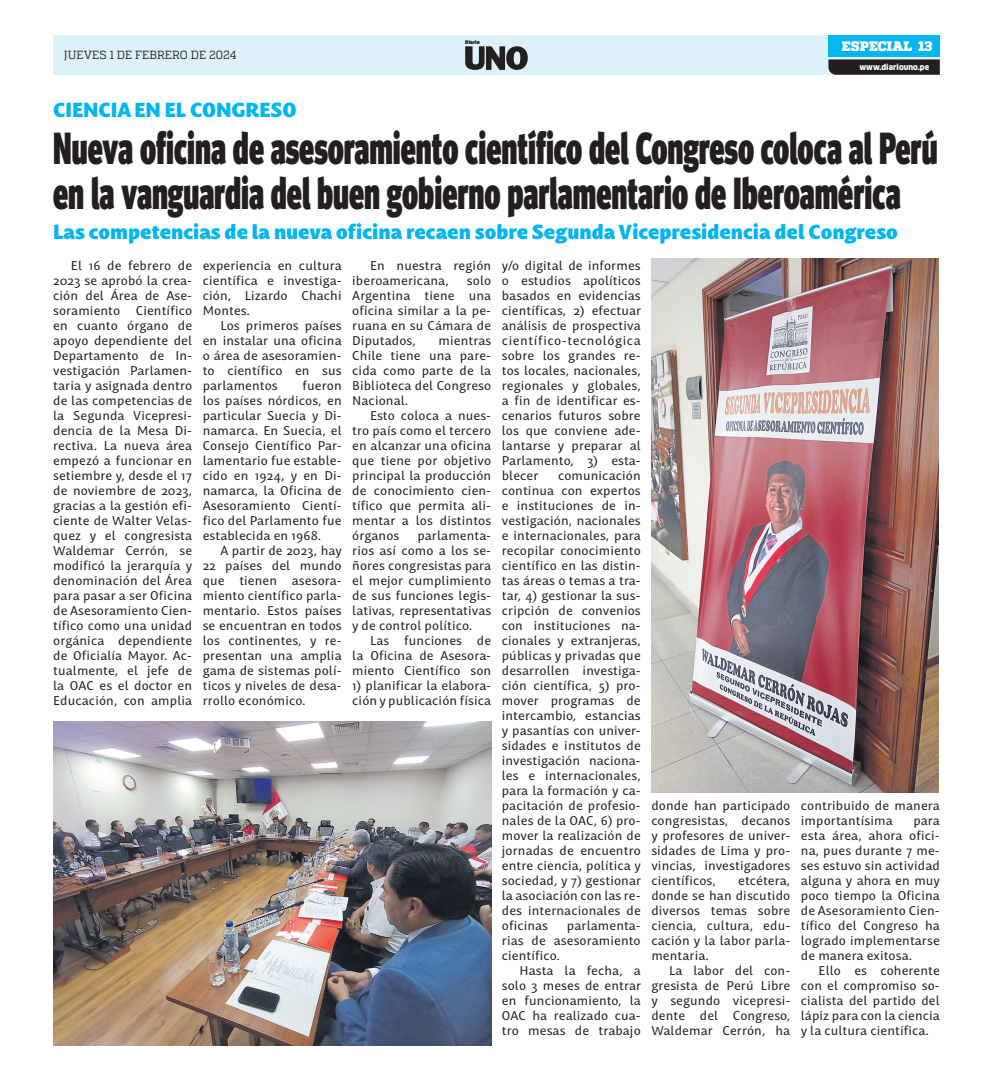
<style>
.page{position:relative;width:993px;height:1081px;background:#fff}
.page>*{position:absolute;margin:0;border:0;box-sizing:border-box;transform-origin:0 0}
.t1{font:900 45px/45px "Meta Head OT";color:#231f20;scale:.67 1}
.t2{font:900 20px "Mastro Sans";color:#00b6f0}
.t3{font:900 13.75px "Quadon";letter-spacing:.005em;color:#fff}
.t4{font:12.5px/15px "Mastro Sans";letter-spacing:.01em;color:#231f20;text-align:justify}
.t5{font:11.75px "Quadon";color:#231f20;scale:.95 1}
.t6{font:900 7.88px "Clan Pro";color:#fff;scale:.95 1}
.t7{font:900 4.88px "Clan Pro";letter-spacing:-.01em;color:#231f20}
</style>
<div class="page">
<div style="left:53px;top:35px;width:886px;height:40px;background:#dff1f8"></div>
<div style="left:828px;top:35px;width:111px;height:22px;background:#00b6f0"></div>
<svg style="left:828px;top:59px;width:111px;height:16px;background:#2d2a2b"></svg>
<svg style="left:465px;top:46px;width:62px;height:24px"></svg>
<img style="left:651px;top:259px;width:287px;height:533px">
<img style="left:53px;top:721px;width:438px;height:324px">
<p class="t5" style="left:64px;top:48px;width:183px">JUEVES 1 DE FEBRERO DE 2024</p>
<p class="t2" style="left:53px;top:93px;width:245px">CIENCIA EN EL CONGRESO</p>
<p class="t7" style="left:465px;top:40px;width:16px">Diario</p>
<p class="t3" style="left:841px;top:38px;width:92px">ESPECIAL 13</p>
<p class="t6" style="left:859px;top:62px;width:75px">www.diariouno.pe</p>
<p class="t1" style="left:53px;top:125px;width:1320px">Nueva oficina de asesoramiento científico del Congreso coloca al Perú en la vanguardia del buen gobierno parlamentario de Iberoamérica</p>
<p class="t2" style="left:53px;top:215px;width:846px">Las competencias de la nueva oficina recaen sobre Segunda Vicepresidencia del Congreso</p>
<p class="t4" style="left:53px;top:257px;width:141px;text-indent:18px">El 16 de febrero de 2023 se aprobó la crea&shy;ción del Área de Ase&shy;soramiento Científico en cuanto órgano de apoyo dependiente del Departamento de In&shy;vestigación Parlamen&shy;taria y asignada dentro de las competencias de la Segunda Vicepresi&shy;dencia de la Mesa Di&shy;rectiva. La nueva área empezó a funcionar en setiembre y, desde el 17 de noviembre de 2023, gracias a la gestión efi&shy;ciente de Walter Velas&shy;quez y el congresista Waldemar Cerrón, se modificó la jerarquía y denominación del Área para pasar a ser Oficina de Asesoramiento Cien&shy;tífico como una unidad orgánica dependiente de Oficialía Mayor. Ac&shy;tualmente, el jefe de la OAC es el doctor en Educación, con amplia</p>
<p class="t4" style="left:203px;top:257px;width:140px">experiencia en cultura científica e investiga&shy;ción, Lizardo Chachi Montes.</p>
<p class="t4" style="left:203px;top:317px;width:140px;text-indent:18px">Los primeros países en instalar una oficina o área de asesoramien&shy;to científico en sus parlamentos</p>
<p class="t4" style="left:203px;top:377px;width:140px;text-indent:100px">fueron los países nórdicos, en particular Suecia y Di&shy;namarca. En Suecia, el Consejo Científico Par&shy;lamentario fue estable&shy;cido en 1924, y en Di&shy;namarca, la Oficina de Asesoramiento Cientí&shy;fico del Parlamento fue establecida en 1968.</p>
<p class="t4" style="left:203px;top:542px;width:141px;text-indent:18px">A partir de 2023, hay 22 países del mundo que tienen asesora&shy;miento científico parla&shy;mentario. Estos países se encuentran en todos los continentes, y re&shy;presentan una amplia gama de sistemas polí&shy;ticos y niveles de desa&shy;rrollo económico.</p>
<p class="t4" style="left:352px;top:257px;width:140px;text-indent:18px">En nuestra región iberoamericana,</p>
<p class="t4" style="left:352px;top:272px;width:140px;text-indent:115px">solo Argentina tiene una oficina similar a la pe&shy;ruana en su Cámara de Diputados,</p>
<p class="t4" style="left:352px;top:332px;width:140px;text-indent:86px">mientras Chile tiene una pare&shy;cida como parte de la Biblioteca del Congreso Nacional.</p>
<p class="t4" style="left:352px;top:407px;width:140px;text-indent:18px">Esto coloca a nues&shy;tro país como el tercero en alcanzar una oficina que tiene por objetivo principal la producción de conocimiento cien&shy;tífico que permita ali&shy;mentar a los distintos órganos</p>
<p class="t4" style="left:352px;top:527px;width:140px;text-indent:65px">parlamenta&shy;rios así como a los se&shy;ñores congresistas para el mejor cumplimiento de sus funciones legis&shy;lativas, representativas y de control político.</p>
<p class="t4" style="left:352px;top:632px;width:140px;text-indent:18px">Las funciones de la Oficina de Asesora&shy;miento Científico son</p>
<p class="t4" style="left:352px;top:677px;width:140px">1) planificar la elabora&shy;ción y publicación física</p>
<p class="t4" style="left:501px;top:257px;width:141px">y/o digital de informes o estudios apolíticos basados en evidencias científicas, 2) efectuar análisis de prospectiva científico-tecnológica sobre los grandes re&shy;tos locales, nacionales, regionales y globales, a fin de identificar es&shy;cenarios futuros sobre los que conviene ade&shy;lantarse y preparar al Parlamento, 3) esta&shy;blecer</p>
<p class="t4" style="left:501px;top:467px;width:141px;text-indent:56px">comunicación continua con expertos e instituciones de in&shy;vestigación, nacionales e internacionales, para recopilar conocimiento científico en las distin&shy;tas áreas o temas a tra&shy;tar, 4) gestionar la sus&shy;cripción de convenios con instituciones na&shy;cionales y extranjeras, públicas y privadas que desarrollen investiga&shy;ción científica, 5) pro&shy;mover programas de intercambio, estancias y pasantías con univer&shy;sidades e institutos de investigación naciona&shy;les e internacionales, para la formación y ca&shy;pacitación de profesio&shy;nales de la OAC, 6) pro&shy;mover la realización de jornadas de encuentro entre ciencia, política y sociedad, y 7) gestionar la asociación con las re&shy;des internacionales de oficinas</p>
<p class="t4" style="left:501px;top:917px;width:140px;text-indent:65px">parlamenta&shy;rias de asesoramiento científico.</p>
<p class="t4" style="left:501px;top:962px;width:141px;text-indent:18px">Hasta la fecha, a solo 3 meses de entrar en funcionamiento, la OAC ha realizado cua&shy;tro mesas de trabajo</p>
<p class="t4" style="left:651px;top:797px;width:140px">donde han participado congresistas, decanos y profesores de univer&shy;sidades de Lima y pro&shy;vincias, investigadores científicos,</p>
<p class="t4" style="left:651px;top:872px;width:140px;text-indent:87px">etcétera, donde se han discutido diversos temas sobre ciencia, cultura, edu&shy;cación y la labor parla&shy;mentaria.</p>
<p class="t4" style="left:651px;top:962px;width:140px;text-indent:18px">La labor del con&shy;gresista de Perú Libre y segundo vicepresi&shy;dente del Congreso, Waldemar Cerrón, ha</p>
<p class="t4" style="left:800px;top:797px;width:140px">contribuido de manera importantísima</p>
<p class="t4" style="left:800px;top:812px;width:141px;text-indent:112px">para esta área, ahora ofici&shy;na, pues durante 7 me&shy;ses estuvo sin actividad alguna y ahora en muy poco tiempo la Oficina de Asesoramiento Cien&shy;tífico del Congreso ha logrado implementarse de manera exitosa.</p>
<p class="t4" style="left:800px;top:962px;width:140px;text-indent:18px">Ello es coherente con el compromiso so&shy;cialista del partido del lápiz para con la ciencia y la cultura científica.</p>
</div>
